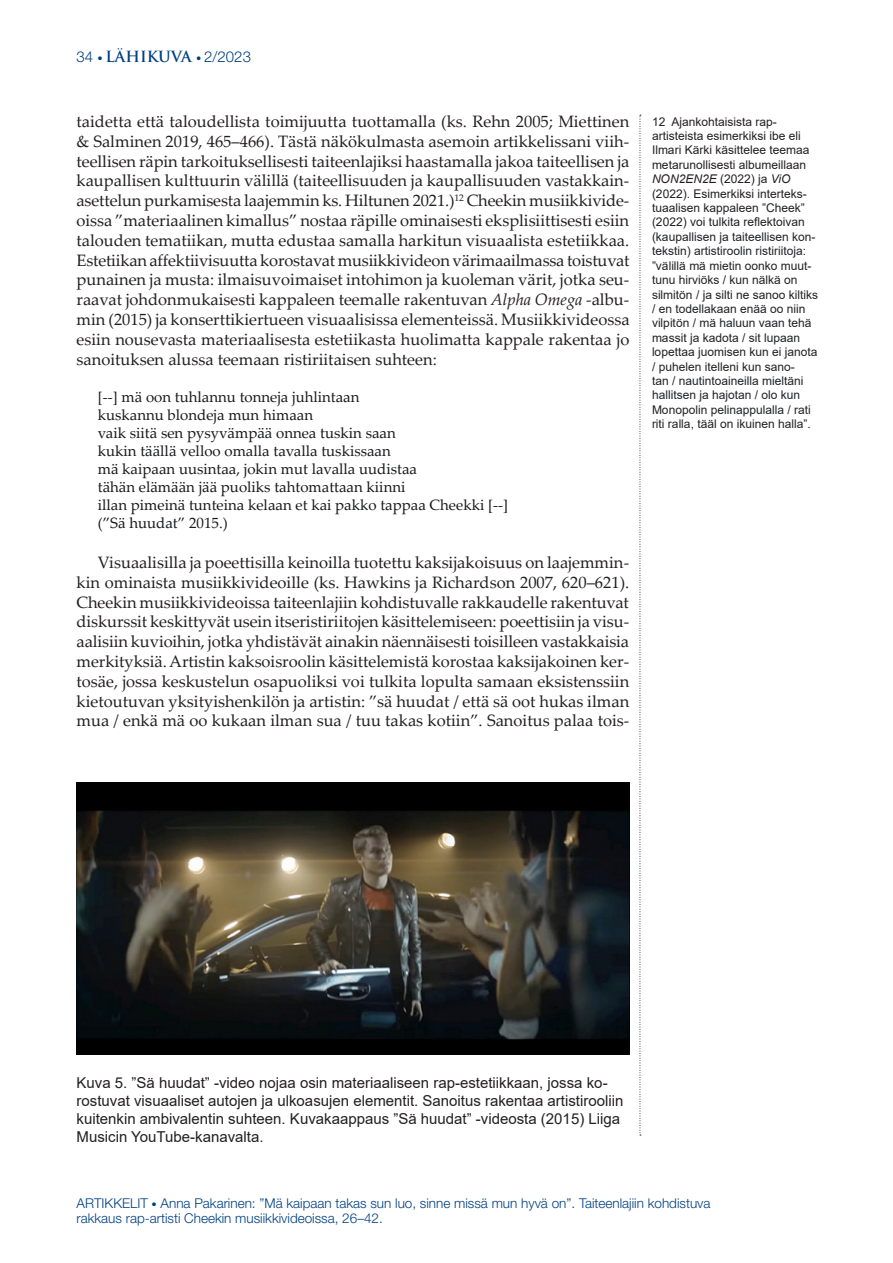
<style>
.page{position:relative;width:893px;height:1263px;background:#fff}
.page>*{position:absolute;margin:0;border:0;box-sizing:border-box;transform-origin:0 0}
.Artikkelit_leipis{font:16.5px/19.8px "Palatino Linotype";color:#231f20;text-align:justify}
.Artikkeli_sitaatti{font:15px "Palatino Linotype";color:#18191b}
.Kuvateksti{font:15px/18px "Arial";color:#231f20}
.t1{font:300 15px "Helvetica Neue";color:#003f80}
.t2{font:300 13.5px/15px "Helvetica Neue";color:#003f80}
.Artikkeli_viitteet{font:12px/14.4px "Arial";color:#202124}
.s1{font-size:10.5px}
.s2{font-family:"Trajan Pro";font-weight:700}
.s3{font-style:italic}
.s4{color:#231f20}
.s5{font-style:italic;color:#231f20}
</style>
<div class="page">
<svg style="left:640px;top:115px;width:1px;height:1021px"></svg>
<img style="left:77px;top:782px;width:552px;height:272px">
<p class="t1" style="left:77px;top:47px;width:176px">34 <span class="s1">•</span> <span class="s2">LÄHIKUVA</span> <span class="s1">•</span> 2/2023</p>
<p class="Artikkelit_leipis" style="left:77px;top:111px;width:555px">taidetta että taloudellista toimijuutta tuottamalla (ks. Rehn 2005; Miettinen &amp; Salminen 2019, 465–466). Tästä näkökulmasta asemoin artikkelissani viih&shy;teellisen räpin tarkoituksellisesti taiteenlajiksi haastamalla jakoa taiteellisen ja kaupallisen kulttuurin välillä (taiteellisuuden ja kaupallisuuden vastakkain&shy;asettelun purkamisesta laajemmin ks. Hiltunen 2021.)<sup>12</sup> Cheekin musiikkivide&shy;oissa ”materiaalinen kimallus” nostaa räpille ominaisesti eksplisiittisesti esiin talouden tematiikan, mutta edustaa samalla harkitun visuaalista estetiikkaa.<br>Estetiikan affektiivisuutta korostavat musiikkivideon värimaailmassa toistuvat punainen ja musta: ilmaisuvoimaiset intohimon ja kuoleman värit, jotka seu&shy;raavat johdonmukaisesti kappaleen teemalle rakentuvan <span class="s3">Alpha Omega</span> -albu&shy;min (2015) ja konserttikiertueen visuaalisissa elementeissä. Musiikkivideossa esiin nousevasta materiaalisesta estetiikasta huolimatta kappale rakentaa jo sanoituksen alussa teemaan ristiriitaisen suhteen:</p>
<p class="Artikkeli_sitaatti" style="left:98px;top:387px;width:263px"><span class="s4">[--]</span> mä oon tuhlannu tonneja juhlintaan</p>
<p class="Artikkeli_sitaatti" style="left:98px;top:405px;width:217px">kuskannu blondeja mun himaan</p>
<p class="Artikkeli_sitaatti" style="left:98px;top:423px;width:299px">vaik siitä sen pysyvämpää onnea tuskin saan</p>
<p class="Artikkeli_sitaatti" style="left:98px;top:441px;width:295px">kukin täällä velloo omalla tavalla tuskissaan</p>
<p class="Artikkeli_sitaatti" style="left:98px;top:459px;width:321px">mä kaipaan uusintaa, jokin mut lavalla uudistaa</p>
<p class="Artikkeli_sitaatti" style="left:98px;top:477px;width:309px">tähän elämään jää puoliks tahtomattaan kiinni</p>
<p class="Artikkeli_sitaatti" style="left:98px;top:495px;width:412px">illan pimeinä tunteina kelaan et kai pakko tappaa Cheekki [--]</p>
<p class="Artikkeli_sitaatti" style="left:98px;top:513px;width:131px">(”Sä huudat” 2015.)</p>
<p class="Artikkelit_leipis" style="left:77px;top:552px;width:554px;text-indent:21px">Visuaalisilla ja poeettisilla keinoilla tuotettu kaksijakoisuus on laajemmin&shy;kin ominaista musiikkivideoille (ks. Hawkins ja Richardson 2007, 620–621).<br>Cheekin musiikkivideoissa taiteenlajiin kohdistuvalle rakkaudelle rakentuvat diskurssit keskittyvät usein itseristiriitojen käsittelemiseen: poeettisiin ja visu&shy;aalisiin kuvioihin, jotka yhdistävät ainakin näennäisesti toisilleen vastakkaisia merkityksiä. Artistin kaksoisroolin käsittelemistä korostaa kaksijakoinen ker&shy;tosäe, jossa keskustelun osapuoliksi voi tulkita lopulta samaan eksistenssiin kietoutuvan yksityishenkilön ja artistin: ”sä huudat / että sä oot hukas ilman mua / enkä mä oo kukaan ilman sua / tuu takas kotiin”. Sanoitus palaa tois-</p>
<p class="Artikkeli_viitteet" style="left:652px;top:114px;width:168px"><span class="s4">12 Ajankohtaisista rap&shy;artisteista esimerkiksi ibe eli<br>Ilmari Kärki käsittelee teemaa metarunollisesti albumeillaan<br></span><span class="s5">NON2EN2E</span> <span class="s4">(2022) ja</span> <span class="s5">ViO </span><span class="s4">(2022). Esimerkiksi interteks&shy;tuaalisen k</span>appaleen ”Cheek” (2022) voi tulkita reflektoivan (kaupallisen ja taiteellisen kon&shy;tekstin) artistiroolin ristiriitoja: ”välillä mä mietin oonko muut&shy;tunu hirviöks / kun nälkä on silmitön / ja silti ne sanoo kiltiks / en todellakaan enää oo niin vilpitön / mä haluun vaan tehä massit ja kadota / sit lupaan lopettaa juomisen kun ei janota / puhelen itelleni kun sano-<br>tan / nautintoaineilla mieltäni hallitsen ja hajotan / olo kun<br>Monopolin pelinappulalla / rati riti ralla, tääl on ikuinen halla”.</p>
<p class="Kuvateksti" style="left:77px;top:1073px;width:548px">Kuva 5. ”Sä huudat” -video nojaa osin materiaaliseen rap-estetiikkaan, jossa ko&shy;rostuvat visuaaliset autojen ja ulkoasujen elementit. Sanoitus rakentaa artistirooliin kuitenkin ambivalentin suhteen. Kuvakaappaus ”Sä huudat” -videosta (2015) Liiga Musicin YouTube-kanavalta.</p>
<p class="t2" style="left:77px;top:1195px;width:635px">ARTIKKELIT <span class="s1">•</span> Anna Pakarinen: ”Mä kaipaan takas sun luo, sinne missä mun hyvä on”. Taiteenlajiin kohdistuva rakkaus rap-artisti Cheekin musiikkivideoissa, 26–42.</p>
</div>
